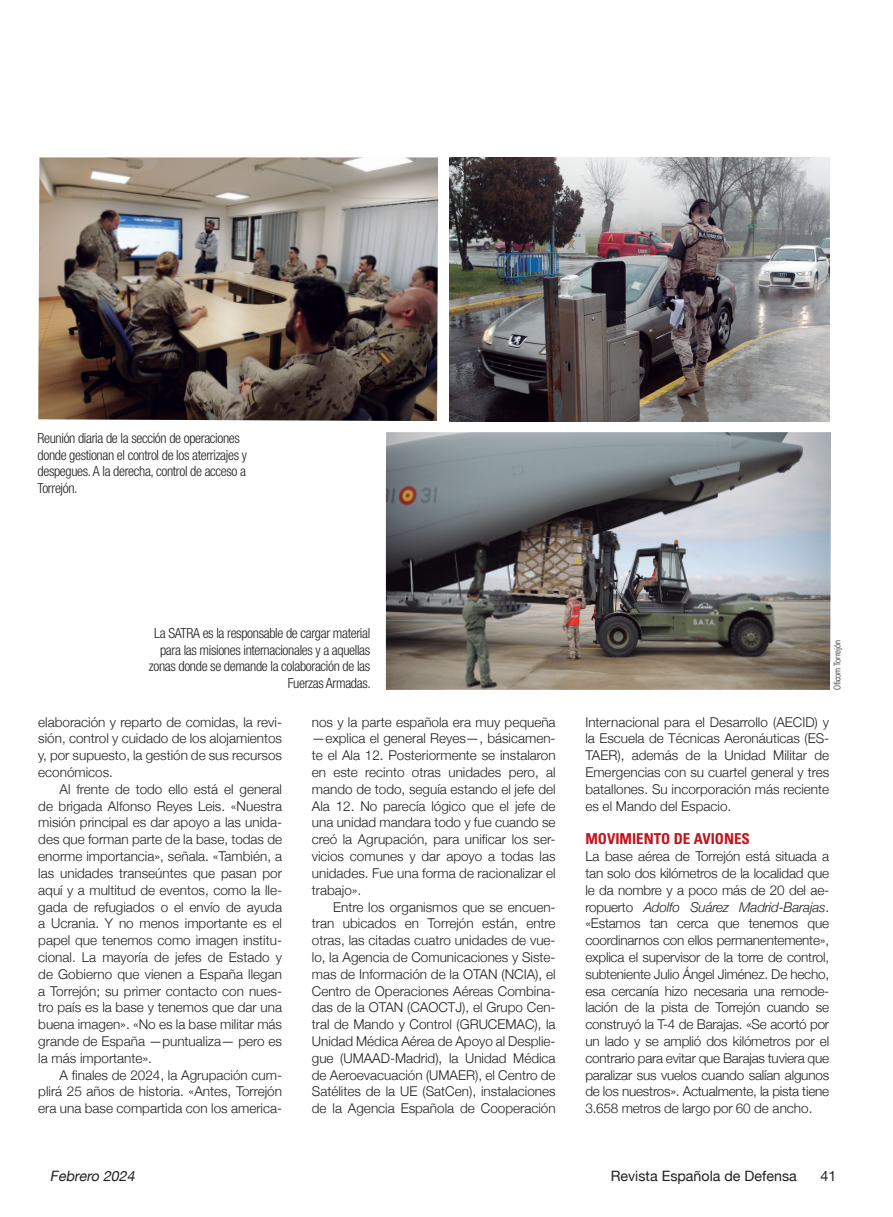
<style>
.page{position:relative;width:893px;height:1217px;background:#fff}
.page>*{position:absolute;margin:0;border:0;box-sizing:border-box;transform-origin:0 0}
.Ladillo{font:700 condensed 15px "Univers";color:#c4121a}
.t1{font:14.25px "Helvetica Neue";color:#231f20}
.t2{font:italic 14.25px "Helvetica Neue";color:#231f20}
.Título_B{font:300 condensed 13.95px/16.5px "Helvetica Neue";letter-spacing:-.025em;color:#231f20;text-align:right}
.Coro-Texto{font:300 13.5px/16.8px "Helvetica Neue";color:#231f20;text-align:justify}
.Crédito_foto{font:300 condensed 9px "Univers";letter-spacing:-.005em;color:#231f20}
.s1{font-style:italic}
</style>
<div class="page">
<img style="left:449px;top:157px;width:380px;height:264px">
<img style="left:38px;top:157px;width:400px;height:264px">
<img style="left:386px;top:432px;width:445px;height:257px">
<p class="Título_B" style="left:38px;top:430px;width:211px;text-align:left">Reunión diaria de la sección de operaciones donde gestionan el control de los aterrizajes y despegues. A la derecha, control de acceso a Torrejón.</p>
<p class="Título_B" style="left:149px;top:625px;width:223px">La SATRA es la responsable de cargar material para las misiones internacionales y a aquellas zonas donde se demande la colaboración de las Fuerzas Armadas.</p>
<p class="Coro-Texto" style="left:312px;top:712px;width:245px">nos y la parte española era muy pequeña —explica el general Reyes—, básicamen&shy;te el Ala 12. Posteriormente se instalaron en este recinto otras unidades pero, al mando de todo, seguía estando el jefe del Ala 12. No parecía lógico que el jefe de una unidad mandara todo y fue cuando se creó la Agrupación, para unificar los ser&shy;vicios comunes y dar apoyo a todas las unidades. Fue una forma de racionalizar el trabajo».</p>
<p class="Coro-Texto" style="left:312px;top:897px;width:245px;text-indent:21px">Entre los organismos que se encuen&shy;tran ubicados en Torrejón están, entre otras, las citadas cuatro unidades de vue&shy;lo, la Agencia de Comunicaciones y Siste&shy;mas de Información de la OTAN (NCIA), el Centro de Operaciones Aéreas Combina&shy;das de la OTAN (CAOCTJ), el Grupo Cen&shy;tral de Mando y Control (GRUCEMAC), la Unidad Médica Aérea de Apoyo al Desplie&shy;gue (UMAAD-Madrid), la Unidad Médica de Aeroevacuación (UMAER), el Centro de Satélites de la UE (SatCen), instalaciones de la Agencia Española de Cooperación</p>
<p class="Coro-Texto" style="left:38px;top:712px;width:245px">elaboración y reparto de comidas, la revi&shy;sión, control y cuidado de los alojamientos y, por supuesto, la gestión de sus recursos económicos.</p>
<p class="Coro-Texto" style="left:38px;top:779px;width:245px;text-indent:21px">Al frente de todo ello está el general de brigada Alfonso Reyes Leis. «Nuestra misión principal es dar apoyo a las unida&shy;des que forman parte de la base, todas de enorme importancia», señala. «También, a las unidades transeúntes que pasan por aquí y a multitud de eventos, como la lle&shy;gada de refugiados o el envío de ayuda a Ucrania. Y no menos importante es el papel que tenemos como imagen institu&shy;cional. La mayoría de jefes de Estado y de Gobierno que vienen a España llegan a Torrejón; su primer contacto con nues&shy;tro país es la base y tenemos que dar una buena imagen». «No es la base militar más grande de España —puntualiza— pero es la más importante».</p>
<p class="Coro-Texto" style="left:38px;top:1065px;width:245px;text-indent:21px">A finales de 2024, la Agrupación cum&shy;plirá 25 años de historia. «Antes, Torrejón era una base compartida con los america-</p>
<p class="Crédito_foto" style="left:832px;top:690px;width:52px;rotate:-90deg">Oficom Torrejón</p>
<p class="Coro-Texto" style="left:585px;top:712px;width:245px">Internacional para el Desarrollo (AECID) y la Escuela de Técnicas Aeronáuticas (ES-TAER), además de la Unidad Militar de Emergencias con su cuartel general y tres batallones. Su incorporación más reciente es el Mando del Espacio.</p>
<p class="Ladillo" style="left:585px;top:829px;width:166px">MOVIMIENTO DE AVIONES</p>
<p class="Coro-Texto" style="left:585px;top:846px;width:245px">La base aérea de Torrejón está situada a tan solo dos kilómetros de la localidad que le da nombre y a poco más de 20 del ae&shy;ropuerto <span class="s1">Adolfo Suárez Madrid-Barajas</span>. «Estamos tan cerca que tenemos que coordinarnos con ellos permanentemente», explica el supervisor de la torre de control, subteniente Julio Ángel Jiménez. De hecho, esa cercanía hizo necesaria una remode&shy;lación de la pista de Torrejón cuando se construyó la T-4 de Barajas. «Se acortó por un lado y se amplió dos kilómetros por el contrario para evitar que Barajas tuviera que paralizar sus vuelos cuando salían algunos de los nuestros». Actualmente, la pista tiene 3.658 metros de largo por 60 de ancho.</p>
<p class="t2" style="left:50px;top:1165px;width:90px">Febrero 2024</p>
<p class="t1" style="left:611px;top:1165px;width:188px">Revista Española de Defensa</p>
<p class="t1" style="left:821px;top:1165px;width:17px">41</p>
</div>
